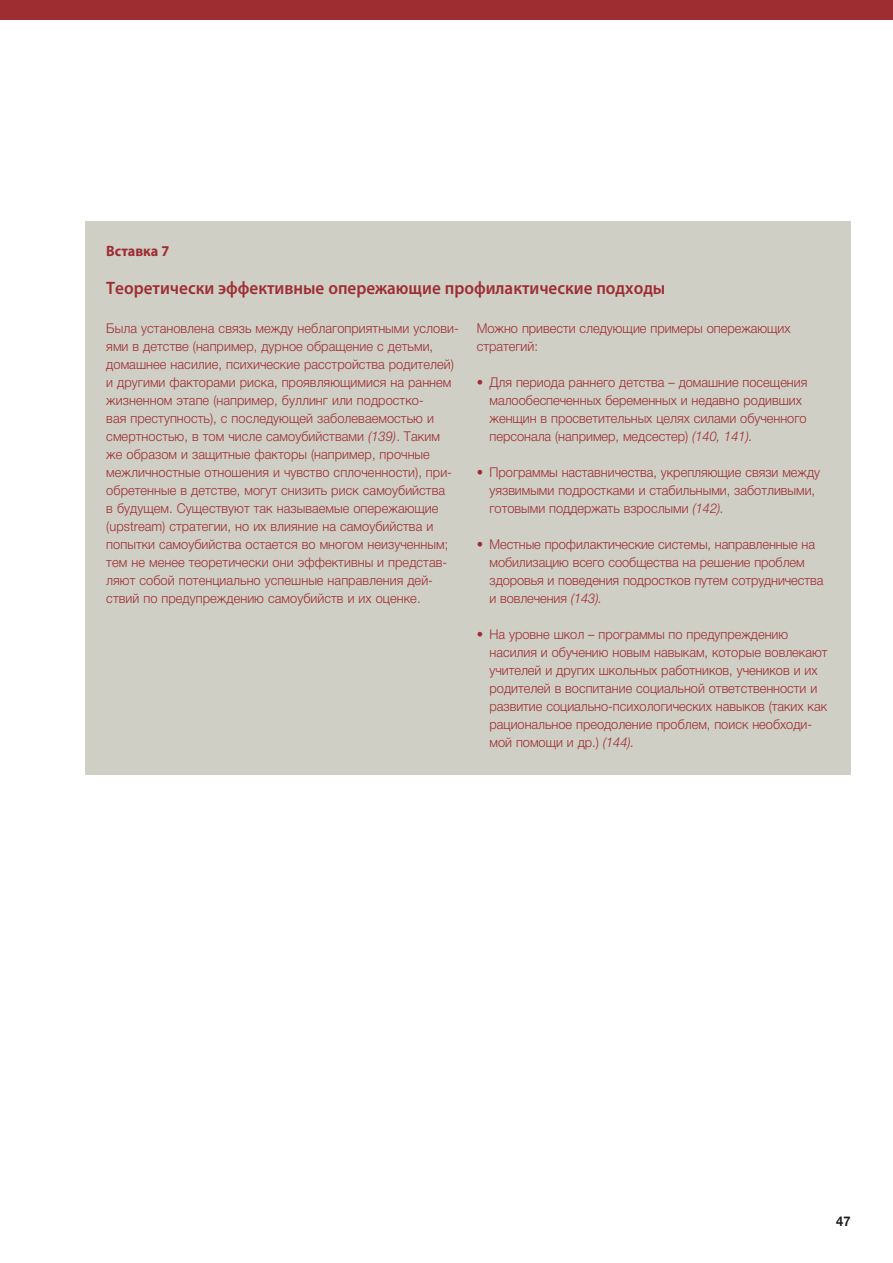
<style>
.page{position:relative;width:893px;height:1263px;background:#fff}
.page>*{position:absolute;margin:0;border:0;box-sizing:border-box;transform-origin:0 0}
.t1{font:600 18px "Myriad Pro";color:#9e2d32;scale:.95 1}
.t2{font:700 15px "Myriad Pro";color:#9e2d32;scale:.95 1}
.t3{font:300 13.5px/18px "Helvetica Neue Cyr";color:#9e2d32;scale:.95 1}
.t4{font:700 13.5px "Helvetica Neue Cyr";color:#231f20;scale:.95 1}
.s1{font-style:italic}
</style>
<div class="page">
<div style="left:0;top:0;width:893px;height:19px;background:#9e2d32"></div>
<div style="left:85px;top:221px;width:765px;height:554px;background:#d0cfc6"></div>
<p class="t2" style="left:106px;top:241px;width:68px">Вставка 7</p>
<h1 class="t1" style="left:106px;top:276px;width:590px">Теоретически эффективные опережающие профилактические подходы</h1>
<p class="t3" style="left:106px;top:319px;width:372px">Была установлена связь между неблагоприятными услови&shy;ями в детстве (например, дурное обращение с детьми, домашнее насилие, психические расстройства родителей) и другими факторами риска, проявляющимися на раннем жизненном этапе (например, буллинг или подростко-<br>вая преступность), с последующей заболеваемостью и смертностью, в том числе самоубийствами <span class="s1">(139)</span>. Таким же образом и защитные факторы (например, прочные межличностные отношения и чувство сплоченности), при&shy;обретенные в детстве, могут снизить риск самоубийства<br>в будущем. Существуют так называемые опережающие (upstream) стратегии, но их влияние на самоубийства и попытки самоубийства остается во многом неизученным; тем не менее теоретически они эффективны и представ&shy;ляют собой потенциально успешные направления дей&shy;ствий по предупреждению самоубийств и их оценке.</p>
<p class="t3" style="left:477px;top:319px;width:332px">Можно привести следующие примеры опережающих стратегий:</p>
<p class="t3" style="left:489px;top:373px;width:336px;text-indent:-13px">• Для периода раннего детства – домашние посещения малообеспеченных беременных и недавно родивших женщин в просветительных целях силами обученного персонала (например, медсестер) <span class="s1">(140, 141).</span></p>
<p class="t3" style="left:489px;top:463px;width:350px;text-indent:-13px">• Программы наставничества, укрепляющие связи между уязвимыми подростками и стабильными, заботливыми, готовыми поддержать взрослыми <span class="s1">(142).</span></p>
<p class="t3" style="left:489px;top:535px;width:353px;text-indent:-13px">• Местные профилактические системы, направленные на мобилизацию всего сообщества на решение проблем здоровья и поведения подростков путем сотрудничества и вовлечения <span class="s1">(143).</span></p>
<p class="t3" style="left:489px;top:625px;width:357px;text-indent:-13px">• На уровне школ – программы по предупреждению насилия и обучению новым навыкам, которые вовлекают учителей и других школьных работников, учеников и их родителей в воспитание социальной ответственности и развитие социально-психологических навыков (таких как рациональное преодоление проблем, поиск необходи&shy;мой помощи и др.) <span class="s1">(144).</span></p>
<p class="t4" style="left:836px;top:1214px;width:17px">47</p>
</div>
